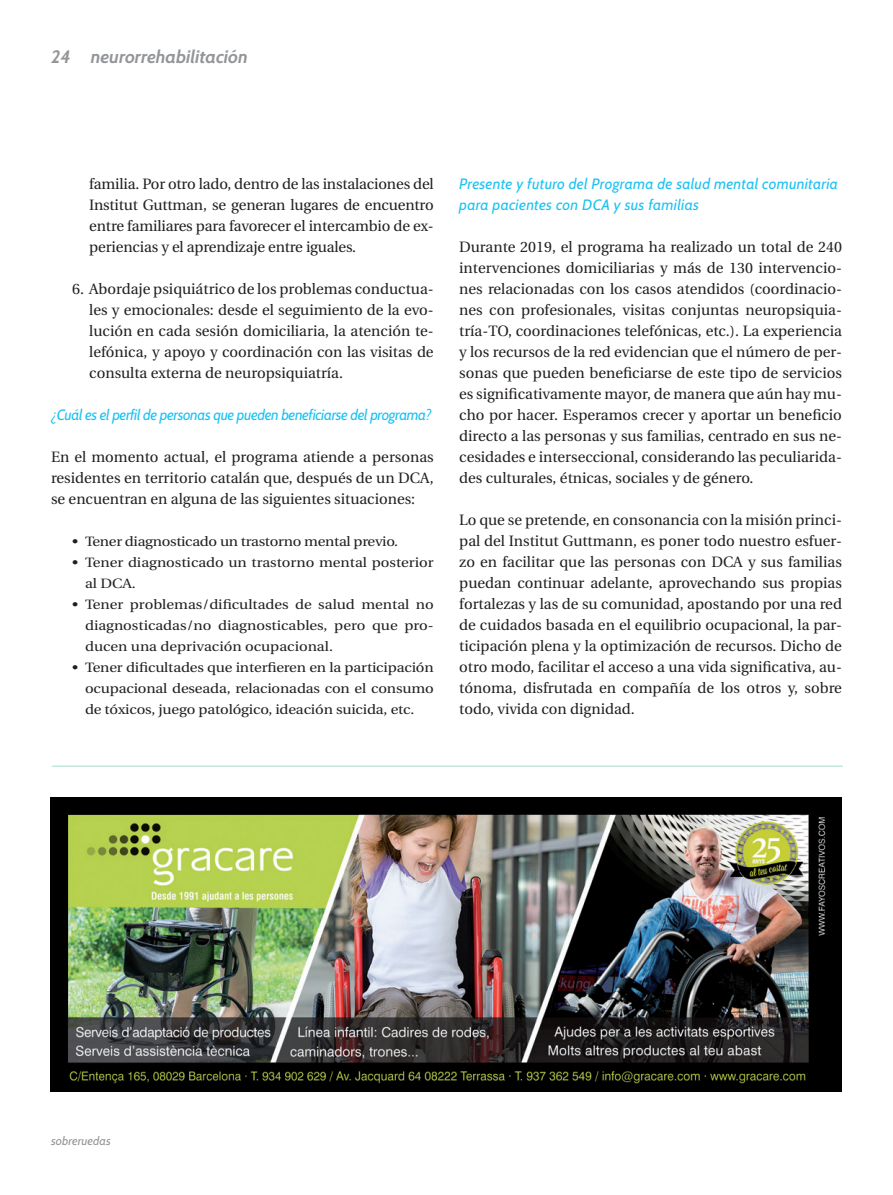
<style>
.page{position:relative;width:893px;height:1195px;background:#fff}
.page>*{position:absolute;margin:0;border:0;box-sizing:border-box;transform-origin:0 0}
.t1{font:italic 700 18px "Cabin";color:#939598}
.t2{font:15px/21px "Utopia";color:#231f20;text-align:justify}
.t3{font:italic 15px/21px "Cabin";letter-spacing:.015em;color:#1ac1f3}
.t4{font:italic 15px "Cabin";letter-spacing:-.02em;color:#1ac1f3}
.t5{font:13.5px/21px "Utopia";letter-spacing:-.005em;color:#231f20;text-align:justify;scale:1.11 1}
.t6{font:italic 12px "Cabin";letter-spacing:.01em;color:#939598}
</style>
<div class="page">
<hr style="left:52px;top:766px;width:791px;height:1px;background:#a8dbcf">
<img style="left:50px;top:798px;width:791px;height:294px">
<p class="t1" style="left:51px;top:46px;width:198px">24 neurorrehabilitación</p>
<p class="t2" style="left:89px;top:174px;width:346px">familia. Por otro lado, dentro de las instalaciones del Institut Guttman, se generan lugares de encuentro entre familiares para favorecer el intercambio de ex&shy;periencias y el aprendizaje entre iguales.</p>
<p class="t2" style="left:89px;top:279px;width:346px;text-indent:-17px">6. Abordaje psiquiátrico de los problemas conductua&shy;les y emocionales: desde el seguimiento de la evo&shy;lución en cada sesión domiciliaria, la atención te&shy;lefónica, y apoyo y coordinación con las visitas de consulta externa de neuropsiquiatría.</p>
<p class="t4" style="left:51px;top:406px;width:382px">¿Cuál es el perfil de personas que pueden beneficiarse del programa?</p>
<p class="t2" style="left:51px;top:447px;width:384px">En el momento actual, el programa atiende a personas residentes en territorio catalán que, después de un DCA, se encuentran en alguna de las siguientes situaciones:</p>
<p class="t5" style="left:72px;top:531px;width:295px">• Tener diagnosticado un trastorno mental previo.</p>
<p class="t5" style="left:85px;top:552px;width:316px;text-indent:-13px">• Tener diagnosticado un trastorno mental posterior al DCA.</p>
<p class="t5" style="left:85px;top:594px;width:316px;text-indent:-13px">• Tener problemas/dificultades de salud mental no diagnosticadas/no diagnosticables, pero que pro&shy;ducen una deprivación ocupacional.</p>
<p class="t5" style="left:85px;top:657px;width:316px;text-indent:-13px">• Tener dificultades que interfieren en la participación ocupacional deseada, relacionadas con el consumo de tóxicos, juego patológico, ideación suicida, etc.</p>
<p class="t3" style="left:459px;top:173px;width:380px">Presente y futuro del Programa de salud mental comunitaria para pacientes con DCA y sus familias</p>
<p class="t2" style="left:459px;top:237px;width:384px">Durante 2019, el programa ha realizado un total de 240 intervenciones domiciliarias y más de 130 intervencio&shy;nes relacionadas con los casos atendidos (coordinacio&shy;nes con profesionales, visitas conjuntas neuropsiquia&shy;tría-TO, coordinaciones telefónicas, etc.). La experiencia y los recursos de la red evidencian que el número de per&shy;sonas que pueden beneficiarse de este tipo de servicios es significativamente mayor, de manera que aún hay mu&shy;cho por hacer. Esperamos crecer y aportar un beneficio directo a las personas y sus familias, centrado en sus ne&shy;cesidades e interseccional, considerando las peculiarida&shy;des culturales, étnicas, sociales y de género.</p>
<p class="t2" style="left:459px;top:510px;width:384px">Lo que se pretende, en consonancia con la misión princi&shy;pal del Institut Guttmann, es poner todo nuestro esfuer&shy;zo en facilitar que las personas con DCA y sus familias puedan continuar adelante, aprovechando sus propias fortalezas y las de su comunidad, apostando por una red de cuidados basada en el equilibrio ocupacional, la par&shy;ticipación plena y la optimización de recursos. Dicho de otro modo, facilitar el acceso a una vida significativa, au&shy;tónoma, disfrutada en compañía de los otros y, sobre todo, vivida con dignidad.</p>
<p class="t6" style="left:51px;top:1133px;width:61px">sobreruedas</p>
</div>
